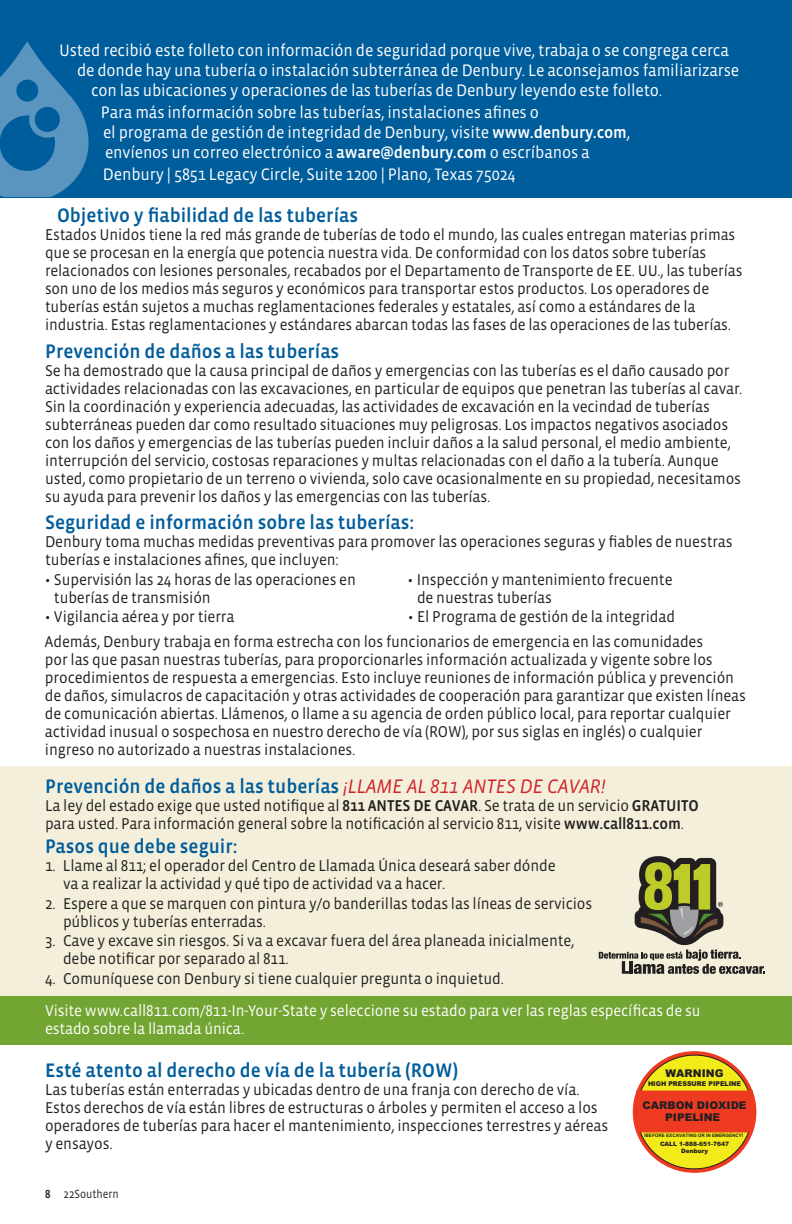
<style>
.page{position:relative;width:792px;height:1224px;background:#fff}
.page>*{position:absolute;margin:0;border:0;box-sizing:border-box;transform-origin:0 0}
.t1{font:500 20px "Vista Sans OTCE";color:#005d9c;scale:.95 1}
.t2{font:17px/20px "Vista Sans OTCE";letter-spacing:-.01em;color:#fff;scale:.95 1}
.t3{font:16px/18px "Vista Sans OTCE";letter-spacing:-.01em;color:#231f20;scale:.95 1}
.t4{font:16px/18px "Vista Sans OTCE";letter-spacing:-.01em;color:#231f20;scale:.94 1}
.t5{font:16px/18px "Vista Sans OTCE";letter-spacing:-.01em;color:#fff;scale:.95 1}
.t6{font:12px "Vista Sans OTCE";color:#231f20;scale:.9 1}
.t7{font:900 10.6px/12.8px "Arial";color:#231f20;text-align:center}
.t8{font:900 6.6px "Arial";color:#231f20;scale:.95 1}
.t9{font:900 6px "Arial";color:#231f20}
.t10{font:700 4.6px "Arial";letter-spacing:-.005em;color:#231f20}
.s1{font-weight:500}
.s2{font-weight:400;font-style:italic;color:#d1232a}
</style>
<div class="page">
<div style="left:0;top:0;width:792px;height:198px;background:#005d9c"></div>
<svg style="left:0;top:41px;width:89px;height:155px"></svg>
<div style="left:0;top:766px;width:792px;height:235px;background:#f4efda"></div>
<div style="left:0;top:997px;width:792px;height:48px;background:#73a532"></div>
<svg style="left:599px;top:856px;width:166px;height:118px"></svg>
<svg style="left:633px;top:1052px;width:123px;height:120px"></svg>
<div style="left:637px;top:1091px;width:116px;height:41px;background:#ef3a22"></div>
<p class="t2" style="left:59px;top:41px;width:707px">Usted recibió este folleto con información de seguridad porque vive, trabaja o se congrega cerca</p>
<p class="t2" style="left:77px;top:61px;width:699px">de donde hay una tubería o instalación subterránea de Denbury. Le aconsejamos familiarizarse</p>
<p class="t2" style="left:91px;top:81px;width:603px">con las ubicaciones y operaciones de las tuberías de Denbury leyendo este folleto.</p>
<p class="t2" style="left:101px;top:102px;width:559px">Para más información sobre las tuberías, instalaciones afines o<br>el programa de gestión de integridad de Denbury, visite <span class="s1">www.denbury.com</span>, envíenos un correo electrónico a <span class="s1">aware@denbury.com</span> o escríbanos a</p>
<p class="t2" style="left:103px;top:164px;width:436px">Denbury | 5851 Legacy Circle, Suite 1200 | Plano, Texas 75024</p>
<p class="t1" style="left:57px;top:204px;width:318px">Objetivo y fiabilidad de las tuberías</p>
<p class="t4" style="left:45px;top:226px;width:743px">Estados Unidos tiene la red más grande de tuberías de todo el mundo, las cuales entregan materias primas que se procesan en la energía que potencia nuestra vida. De conformidad con los datos sobre tuberías relacionados con lesiones personales, recabados por el Departamento de Transporte de EE. UU., las tuberías son uno de los medios más seguros y económicos para transportar estos productos. Los operadores de tuberías están sujetos a muchas reglamentaciones federales y estatales, así como a estándares de la industria. Estas reglamentaciones y estándares abarcan todas las fases de las operaciones de las tuberías.</p>
<p class="t1" style="left:45px;top:339px;width:311px">Prevención de daños a las tuberías</p>
<p class="t3" style="left:45px;top:361px;width:736px">Se ha demostrado que la causa principal de daños y emergencias con las tuberías es el daño causado por actividades relacionadas con las excavaciones, en particular de equipos que penetran las tuberías al cavar.<br>Sin la coordinación y experiencia adecuadas, las actividades de excavación en la vecindad de tuberías subterráneas pueden dar como resultado situaciones muy peligrosas. Los impactos negativos asociados con los daños y emergencias de las tuberías pueden incluir daños a la salud personal, el medio ambiente, interrupción del servicio, costosas reparaciones y multas relacionadas con el daño a la tubería. Aunque usted, como propietario de un terreno o vivienda, solo cave ocasionalmente en su propiedad, necesitamos su ayuda para prevenir los daños y las emergencias con las tuberías.</p>
<p class="t1" style="left:45px;top:511px;width:390px">Seguridad e información sobre las tuberías:</p>
<p class="t3" style="left:45px;top:533px;width:725px">Denbury toma muchas medidas preventivas para promover las operaciones seguras y fiables de nuestras tuberías e instalaciones afines, que incluyen:</p>
<p class="t3" style="left:54px;top:570px;width:319px;text-indent:-9px">• Supervisión las 24 horas de las operaciones en tuberías de transmisión</p>
<p class="t3" style="left:45px;top:608px;width:201px">• Vigilancia aérea y por tierra</p>
<p class="t3" style="left:417px;top:570px;width:271px;text-indent:-9px">• Inspección y mantenimiento frecuente de nuestras tuberías</p>
<p class="t3" style="left:45px;top:605px;width:694px;line-height:24.6px;text-indent:363px">• El Programa de gestión de la integridad<br>Además, Denbury trabaja en forma estrecha con los funcionarios de emergencia en las comunidades</p>
<p class="t3" style="left:45px;top:650px;width:739px">por las que pasan nuestras tuberías, para proporcionarles información actualizada y vigente sobre los procedimientos de respuesta a emergencias. Esto incluye reuniones de información pública y prevención de daños, simulacros de capacitación y otras actividades de cooperación para garantizar que existen líneas de comunicación abiertas. Llámenos, o llame a su agencia de orden público local, para reportar cualquier actividad inusual o sospechosa en nuestro derecho de vía (ROW), por sus siglas en inglés) o cualquier ingreso no autorizado a nuestras instalaciones.</p>
<p class="t1" style="left:45px;top:775px;width:592px">Prevención de daños a las tuberías <span class="s2">¡LLAME AL 811 ANTES DE CAVAR!</span></p>
<p class="t3" style="left:45px;top:796px;width:690px">La ley del estado exige que usted notifique al <span class="s1">811 ANTES DE CAVAR</span>. Se trata de un servicio <span class="s1">GRATUITO </span>para usted. Para información general sobre la notificación al servicio 811, visite <span class="s1">www.call811.com</span>.</p>
<p class="t1" style="left:45px;top:835px;width:204px">Pasos que debe seguir:</p>
<p class="t3" style="left:63px;top:856px;width:520px;text-indent:-18px">1. Llame al 811; el operador del Centro de Llamada Única deseará saber dónde va a realizar la actividad y qué tipo de actividad va a hacer.</p>
<p class="t3" style="left:63px;top:894px;width:559px;text-indent:-18px">2. Espere a que se marquen con pintura y/o banderillas todas las líneas de servicios públicos y tuberías enterradas.</p>
<p class="t3" style="left:63px;top:932px;width:540px;text-indent:-18px">3. Cave y excave sin riesgos. Si va a excavar fuera del área planeada inicialmente, debe notificar por separado al 811.</p>
<p class="t3" style="left:45px;top:970px;width:485px">4. Comuníquese con Denbury si tiene cualquier pregunta o inquietud.</p>
<p class="t5" style="left:45px;top:1001px;width:692px">Visite www.call811.com/811-In-Your-State y seleccione su estado para ver las reglas específicas de su estado sobre la llamada única.</p>
<p class="t1" style="left:45px;top:1059px;width:436px">Esté atento al derecho de vía de la tubería (ROW)</p>
<p class="t3" style="left:45px;top:1080px;width:594px">Las tuberías están enterradas y ubicadas dentro de una franja con derecho de vía.<br>Estos derechos de vía están libres de estructuras o árboles y permiten el acceso a los operadores de tuberías para hacer el mantenimiento, inspecciones terrestres y aéreas y ensayos.</p>
<p class="t7" style="left:666px;top:1067px;width:59px">WARNING</p>
<p class="t8" style="left:648px;top:1079px;width:99px">HIGH PRESSURE PIPELINE</p>
<p class="t7" style="left:643px;top:1098px;width:106px">CARBON DIOXIDE<br>PIPELINE</p>
<p class="t10" style="left:644px;top:1133px;width:101px">!BEFORE EXCAVATING OR IN EMERGENCY!</p>
<p class="t9" style="left:660px;top:1140px;width:71px">CALL 1-888-651-7647</p>
<p class="t9" style="left:681px;top:1146px;width:28px">Denbury</p>
<p class="t6" style="left:45px;top:1187px;width:84px"><span class="s1">8</span> 22Southern</p>
</div>
